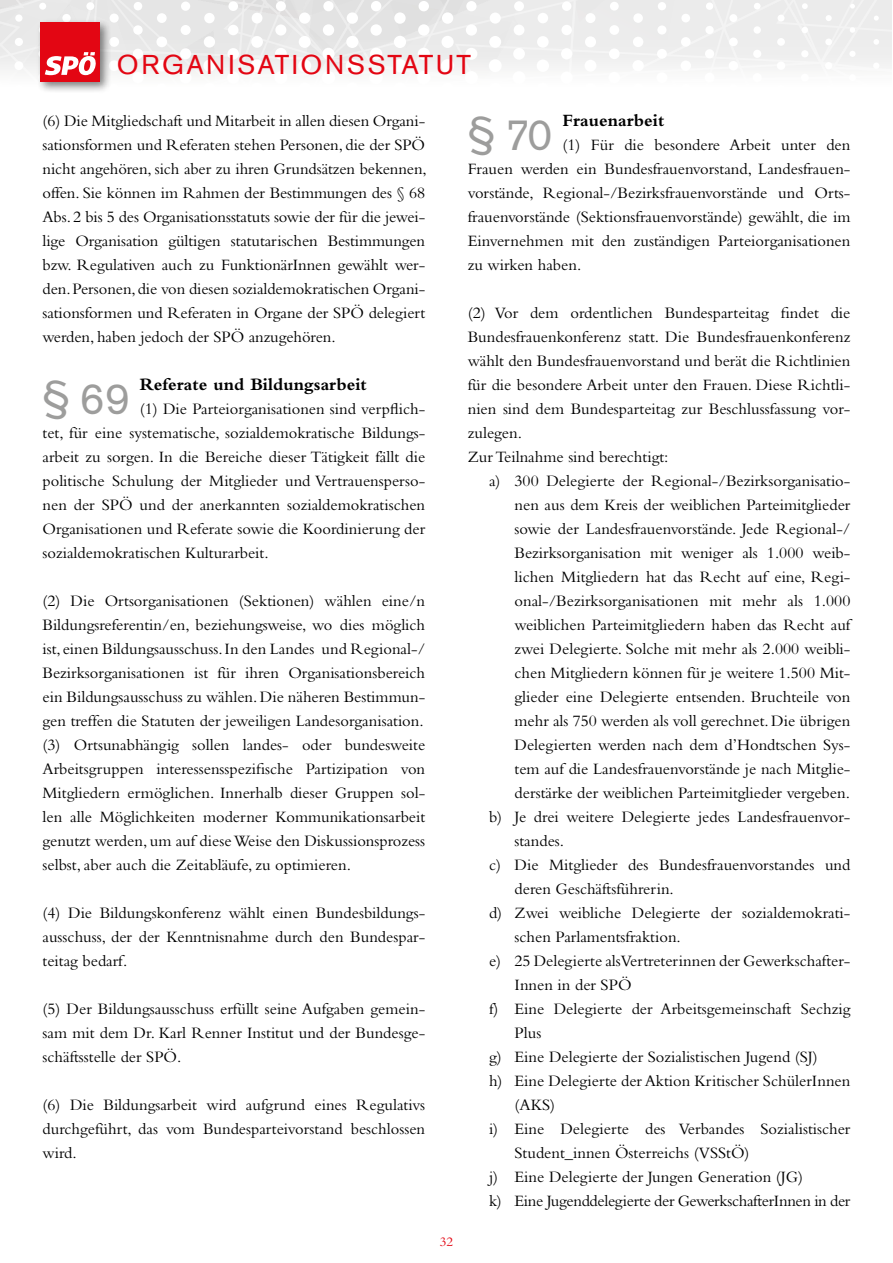
<style>
.page{position:relative;width:893px;height:1263px;background:#fff}
.page>*{position:absolute;margin:0;border:0;box-sizing:border-box;transform-origin:0 0}
.t1{font:43.65px "Akzidenz Grotesk BE";color:#9d9d9c}
.t2{font:27px "Akzidenz Grotesk BE";letter-spacing:.08em;color:#e30613}
.t3{font:700 18px "Bembo";color:#000}
.t4{font:16.5px/24px "Bembo";color:#000;text-align:justify}
.t5{font:16.5px "Bembo";letter-spacing:-.02em;color:#000}
.t6{font:13.5px "Bembo";color:#e30613}
</style>
<div class="page">
<div style="left:37px;top:18px;width:75px;height:76px;background:#000;opacity:.5"></div>
<svg style="left:0;top:0;width:892px;height:87px"></svg>
<h2 class="t2" style="left:117px;top:49px;width:356px">ORGANISATIONSSTATUT</h2>
<p class="t4" style="left:43px;top:109px;width:386px">(6) Die Mitgliedschaft und Mitarbeit in allen diesen Organi&shy;sationsformen und Referaten stehen Personen, die der SPÖ nicht angehören, sich aber zu ihren Grundsätzen bekennen, offen. Sie können im Rahmen der Bestimmungen des § 68<br>Abs. 2 bis 5 des Organisationsstatuts sowie der für die jewei&shy;lige Organisation gültigen statutarischen Bestimmungen bzw. Regulativen auch zu FunktionärInnen gewählt wer&shy;den. Personen, die von diesen sozialdemokratischen Organi&shy;sationsformen und Referaten in Organe der SPÖ delegiert werden, haben jedoch der SPÖ anzugehören.</p>
<h1 class="t1" style="left:43px;top:373px;width:89px">§ 69</h1>
<p class="t3" style="left:140px;top:374px;width:228px">Referate und Bildungsarbeit</p>
<p class="t4" style="left:43px;top:397px;width:384px;text-indent:97px">(1) Die Parteiorganisationen sind verpflich&shy;tet, für eine systematische, sozialdemokratische Bildungs&shy;arbeit zu sorgen. In die Bereiche dieser Tätigkeit fällt die politische Schulung der Mitglieder und Vertrauensperso&shy;nen der SPÖ und der anerkannten sozialdemokratischen Organisationen und Referate sowie die Koordinierung der sozialdemokratischen Kulturarbeit.</p>
<p class="t4" style="left:43px;top:589px;width:384px">(2) Die Ortsorganisationen (Sektionen) wählen eine/n Bildungsreferentin/en, beziehungsweise, wo dies möglich ist, einen Bildungsausschuss. In den Landes und Regional-/ Bezirksorganisationen ist für ihren Organisationsbereich ein Bildungsausschuss zu wählen. Die näheren Bestimmun&shy;gen treffen die Statuten der jeweiligen Landesorganisation. (3) Ortsunabhängig sollen landes- oder bundesweite Arbeitsgruppen interessensspezifische Partizipation von Mitgliedern ermöglichen. Innerhalb dieser Gruppen sol&shy;len alle Möglichkeiten moderner Kommunikationsarbeit genutzt werden, um auf diese Weise den Diskussionsprozess selbst, aber auch die Zeitabläufe, zu optimieren.</p>
<p class="t4" style="left:43px;top:901px;width:384px">(4) Die Bildungskonferenz wählt einen Bundesbildungs&shy;ausschuss, der der Kenntnisnahme durch den Bundespar&shy;teitag bedarf.</p>
<p class="t4" style="left:43px;top:997px;width:384px">(5) Der Bildungsausschuss erfüllt seine Aufgaben gemein&shy;sam mit dem Dr. Karl Renner Institut und der Bundesge&shy;schäftsstelle der SPÖ.</p>
<p class="t4" style="left:43px;top:1093px;width:384px">(6) Die Bildungsarbeit wird aufgrund eines Regulativs durchgeführt, das vom Bundesparteivorstand beschlossen wird.</p>
<p class="t6" style="left:440px;top:1233px;width:15px">32</p>
<h1 class="t1" style="left:468px;top:109px;width:87px">§ 70</h1>
<p class="t3" style="left:562px;top:110px;width:103px">Frauenarbeit</p>
<p class="t4" style="left:468px;top:133px;width:384px;text-indent:95px">(1) Für die besondere Arbeit unter den Frauen werden ein Bundesfrauenvorstand, Landesfrauen&shy;vorstände, Regional-/Bezirksfrauenvorstände und Orts&shy;frauenvorstände (Sektionsfrauenvorstände) gewählt, die im Einvernehmen mit den zuständigen Parteiorganisationen zu wirken haben.</p>
<p class="t4" style="left:468px;top:301px;width:384px;text-align:left">(2) Vor dem ordentlichen Bundesparteitag findet die Bundesfrauenkonferenz statt. Die Bundesfrauenkonferenz wählt den Bundesfrauenvorstand und berät die Richtlinien für die besondere Arbeit unter den Frauen. Diese Richtli&shy;nien sind dem Bundesparteitag zur Beschlussfassung vor&shy;zulegen.<br>Zur Teilnahme sind berechtigt:</p>
<p class="t4" style="left:489px;top:469px;width:363px">a) 300 Delegierte der Regional-/Bezirksorganisatio-</p>
<p class="t4" style="left:514px;top:493px;width:337px">nen aus dem Kreis der weiblichen Parteimitglieder</p>
<p class="t4" style="left:514px;top:517px;width:337px">sowie der Landesfrauenvorstände. Jede Regional-/</p>
<p class="t4" style="left:514px;top:541px;width:337px">Bezirksorganisation mit weniger als 1.000 weib-</p>
<p class="t4" style="left:514px;top:565px;width:337px">lichen Mitgliedern hat das Recht auf eine, Regi-</p>
<p class="t4" style="left:514px;top:589px;width:337px">onal-/Bezirksorganisationen mit mehr als 1.000</p>
<p class="t4" style="left:514px;top:613px;width:337px">weiblichen Parteimitgliedern haben das Recht auf</p>
<p class="t4" style="left:514px;top:637px;width:337px">zwei Delegierte. Solche mit mehr als 2.000 weibli-</p>
<p class="t4" style="left:514px;top:661px;width:337px">chen Mitgliedern können für je weitere 1.500 Mit-</p>
<p class="t4" style="left:514px;top:685px;width:337px">glieder eine Delegierte entsenden. Bruchteile von</p>
<p class="t4" style="left:514px;top:709px;width:337px">mehr als 750 werden als voll gerechnet. Die übrigen</p>
<p class="t4" style="left:514px;top:733px;width:337px">Delegierten werden nach dem d’Hondtschen Sys-</p>
<p class="t4" style="left:514px;top:757px;width:337px">tem auf die Landesfrauenvorstände je nach Mitglie-</p>
<p class="t4" style="left:514px;top:781px;width:337px">derstärke der weiblichen Parteimitglieder vergeben.</p>
<p class="t4" style="left:489px;top:805px;width:363px">b) Je drei weitere Delegierte jedes Landesfrauenvor-</p>
<p class="t4" style="left:514px;top:829px;width:51px">standes.</p>
<p class="t4" style="left:489px;top:853px;width:363px">c) Die Mitglieder des Bundesfrauenvorstandes und</p>
<p class="t4" style="left:514px;top:877px;width:161px">deren Geschäftsführerin.</p>
<p class="t4" style="left:489px;top:901px;width:363px">d) Zwei weibliche Delegierte der sozialdemokrati-</p>
<p class="t4" style="left:514px;top:925px;width:168px">schen Parlamentsfraktion.</p>
<p class="t4" style="left:489px;top:949px;width:362px">e) 25 Delegierte als Vertreterinnen der Gewerkschafter-</p>
<p class="t4" style="left:514px;top:973px;width:119px">Innen in der SPÖ</p>
<p class="t4" style="left:489px;top:997px;width:363px">f) Eine Delegierte der Arbeitsgemeinschaft Sechzig</p>
<p class="t4" style="left:514px;top:1021px;width:28px">Plus</p>
<p class="t4" style="left:489px;top:1045px;width:330px">g) Eine Delegierte der Sozialistischen Jugend (SJ)</p>
<p class="t4" style="left:489px;top:1069px;width:363px">h) Eine Delegierte der Aktion Kritischer SchülerInnen</p>
<p class="t4" style="left:514px;top:1093px;width:42px">(AKS)</p>
<p class="t4" style="left:489px;top:1117px;width:363px">i) Eine Delegierte des Verbandes Sozialistischer</p>
<p class="t4" style="left:514px;top:1141px;width:237px">Student_innen Österreichs (VSStÖ)</p>
<p class="t4" style="left:489px;top:1165px;width:315px">j) Eine Delegierte der Jungen Generation (JG)</p>
<p class="t5" style="left:489px;top:1192px;width:363px">k) Eine Jugenddelegierte der GewerkschafterInnen in der</p>
</div>
